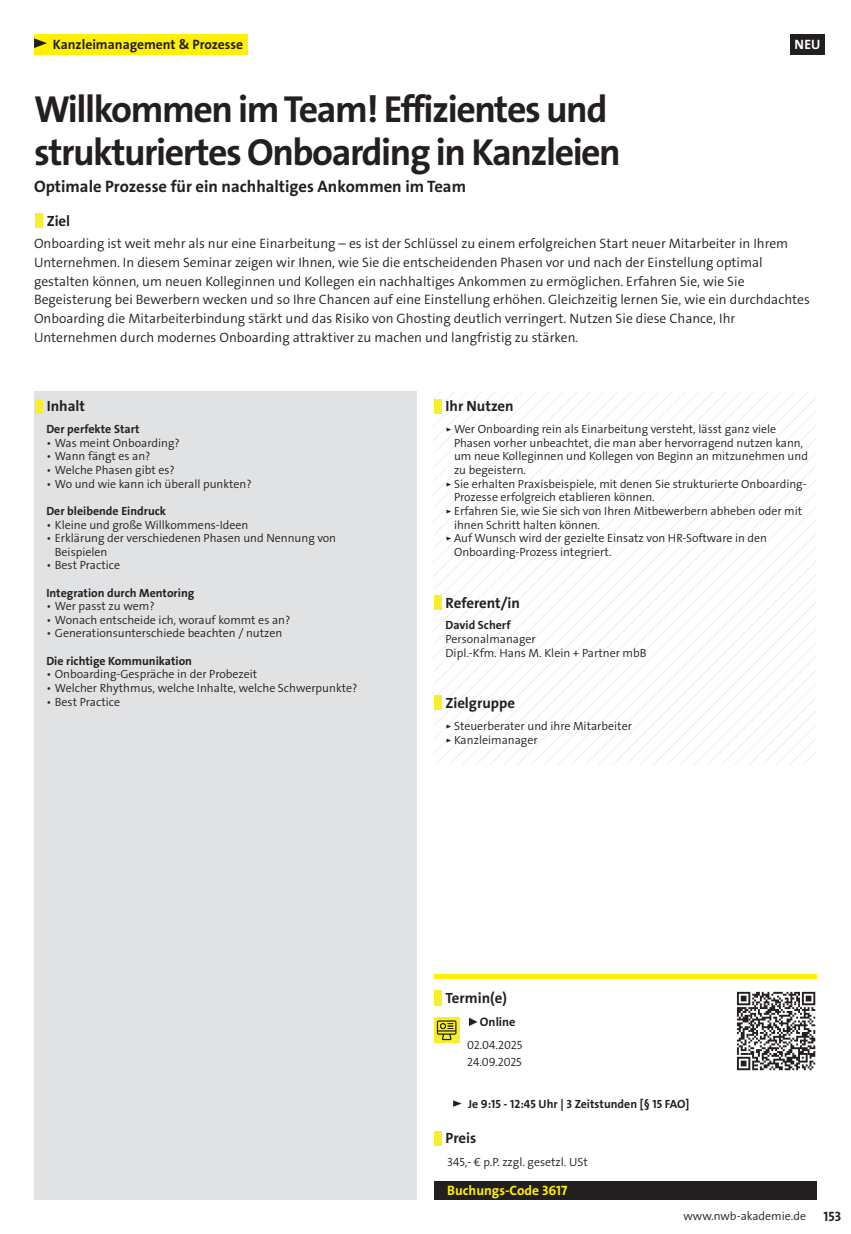
<style>
.page{position:relative;width:851px;height:1234px;background:#fff}
.page>*{position:absolute;margin:0;border:0;box-sizing:border-box;transform-origin:0 0}
.t1{font:37.8px/43.5px "The Sans LP7 Bld";letter-spacing:-.04em;color:#231f20}
.t2{font:16.65px "The Sans LP7 Bld";color:#231f20}
.t3{font:14.85px "The Sans LP7 Bld";color:#231f20}
.t4{font:13.65px/18.8px "The Sans LP4 Se Lig";color:#231f20}
.t5{font:13.65px "The Sans LP7 Bld";color:#231f20}
.t6{font:13.65px "The Sans LP7 Bld";color:#fff101}
.t7{font:13.65px "The Sans LP7 Bld";color:#fff}
.t8{font:12.3px "The Sans LP7 Bld";color:#231f20}
.t9{font:11.85px/13.6px "The Sans LP4 Se Lig";color:#231f20}
.t10{font:11.85px "The Sans LP7 Bld";color:#231f20}
</style>
<div class="page">
<div style="left:34px;top:34px;width:213px;height:20px;background:#fff101"></div>
<svg style="left:34px;top:38px;width:13px;height:10px"></svg>
<div style="left:790px;top:34px;width:34px;height:20px;background:#231f20"></div>
<div style="left:35px;top:213px;width:7px;height:14px;background:#f8ef2c"></div>
<div style="left:34px;top:391px;width:383px;height:808px;background:#e1e2e4"></div>
<div style="left:35px;top:399px;width:7px;height:14px;background:#f8ef2c"></div>
<svg style="left:433px;top:391px;width:383px;height:374px"></svg>
<div style="left:434px;top:399px;width:7px;height:14px;background:#f8ef2c"></div>
<div style="left:434px;top:595px;width:7px;height:14px;background:#f8ef2c"></div>
<div style="left:434px;top:694px;width:7px;height:15px;background:#f8ef2c"></div>
<div style="left:434px;top:973px;width:382px;height:5px;background:#fff101"></div>
<svg style="left:736px;top:991px;width:80px;height:80px"></svg>
<div style="left:434px;top:989px;width:7px;height:15px;background:#f8ef2c"></div>
<svg style="left:434px;top:1017px;width:25px;height:25px"></svg>
<svg style="left:437px;top:1020px;width:19px;height:19px"></svg>
<svg style="left:469px;top:1017px;width:8px;height:8px"></svg>
<svg style="left:453px;top:1100px;width:8px;height:6px"></svg>
<div style="left:434px;top:1130px;width:7px;height:15px;background:#f8ef2c"></div>
<div style="left:434px;top:1180px;width:382px;height:19px;background:#231f20"></div>
<p class="t5" style="left:53px;top:35px;width:192px">Kanzleimanagement &amp; Prozesse</p>
<p class="t7" style="left:794px;top:35px;width:27px">NEU</p>
<h1 class="t1" style="left:34px;top:88px;width:588px">Willkommen im Team! Effizientes und strukturiertes Onboarding in Kanzleien</h1>
<h2 class="t2" style="left:34px;top:176px;width:433px">Optimale Prozesse für ein nachhaltiges Ankommen im Team</h2>
<p class="t3" style="left:47px;top:211px;width:25px">Ziel</p>
<p class="t4" style="left:34px;top:234px;width:777px">Onboarding ist weit mehr als nur eine Einarbeitung – es ist der Schlüssel zu einem erfolgreichen Start neuer Mitarbeiter in Ihrem Unternehmen. In diesem Seminar zeigen wir Ihnen, wie Sie die entscheidenden Phasen vor und nach der Einstellung optimal gestalten können, um neuen Kolleginnen und Kollegen ein nachhaltiges Ankommen zu ermöglichen. Erfahren Sie, wie Sie Begeisterung bei Bewerbern wecken und so Ihre Chancen auf eine Einstellung erhöhen. Gleichzeitig lernen Sie, wie ein durchdachtes Onboarding die Mitarbeiterbindung stärkt und das Risiko von Ghosting deutlich verringert. Nutzen Sie diese Chance, Ihr Unternehmen durch modernes Onboarding attraktiver zu machen und langfristig zu stärken.</p>
<p class="t3" style="left:47px;top:397px;width:40px">Inhalt</p>
<p class="t10" style="left:46px;top:421px;width:95px">Der perfekte Start</p>
<p class="t9" style="left:46px;top:436px;width:135px">• Was meint Onboarding?</p>
<p class="t9" style="left:46px;top:449px;width:106px">• Wann fängt es an?</p>
<p class="t9" style="left:46px;top:463px;width:130px">• Welche Phasen gibt es?</p>
<p class="t9" style="left:46px;top:477px;width:207px">• Wo und wie kann ich überall punkten?</p>
<p class="t10" style="left:46px;top:503px;width:121px">Der bleibende Eindruck</p>
<p class="t9" style="left:46px;top:517px;width:203px">• Kleine und große Willkommens-Ideen</p>
<p class="t9" style="left:55px;top:531px;width:283px;text-indent:-9px">• Erklärung der verschiedenen Phasen und Nennung von<br>Beispielen</p>
<p class="t9" style="left:46px;top:558px;width:75px">• Best Practice</p>
<p class="t10" style="left:46px;top:585px;width:149px">Integration durch Mentoring</p>
<p class="t9" style="left:46px;top:599px;width:110px">• Wer passt zu wem?</p>
<p class="t9" style="left:46px;top:613px;width:245px">• Wonach entscheide ich, worauf kommt es an?</p>
<p class="t9" style="left:46px;top:626px;width:237px">• Generationsunterschiede beachten / nutzen</p>
<p class="t10" style="left:46px;top:653px;width:147px">Die richtige Kommunikation</p>
<p class="t9" style="left:46px;top:667px;width:212px">• Onboarding-Gespräche in der Probezeit</p>
<p class="t9" style="left:46px;top:681px;width:312px">• Welcher Rhythmus, welche Inhalte, welche Schwerpunkte?</p>
<p class="t9" style="left:46px;top:694px;width:75px">• Best Practice</p>
<p class="t3" style="left:445px;top:397px;width:70px">Ihr Nutzen</p>
<p class="t9" style="left:445px;top:422px;width:332px">▹ Wer Onboarding rein als Einarbeitung versteht, lässt ganz viele</p>
<p class="t9" style="left:454px;top:436px;width:350px">Phasen vorher unbeachtet, die man aber hervorragend nutzen kann,</p>
<p class="t9" style="left:454px;top:449px;width:355px">um neue Kolleginnen und Kollegen von Beginn an mitzunehmen und</p>
<p class="t9" style="left:454px;top:463px;width:73px">zu begeistern.</p>
<p class="t9" style="left:445px;top:477px;width:362px">▹ Sie erhalten Praxisbeispiele, mit denen Sie strukturierte Onboarding-</p>
<p class="t9" style="left:454px;top:490px;width:202px">Prozesse erfolgreich etablieren können.</p>
<p class="t9" style="left:445px;top:504px;width:358px">▹ Erfahren Sie, wie Sie sich von Ihren Mitbewerbern abheben oder mit</p>
<p class="t9" style="left:454px;top:517px;width:148px">ihnen Schritt halten können.</p>
<p class="t9" style="left:445px;top:531px;width:323px">▹ Auf Wunsch wird der gezielte Einsatz von HR-Software in den</p>
<p class="t9" style="left:454px;top:545px;width:159px">Onboarding-Prozess integriert.</p>
<p class="t3" style="left:445px;top:593px;width:76px">Referent/in</p>
<p class="t10" style="left:445px;top:617px;width:67px">David Scherf</p>
<p class="t9" style="left:445px;top:632px;width:202px">Personalmanager<br>Dipl.-Kfm. Hans M. Klein + Partner mbB</p>
<p class="t3" style="left:445px;top:693px;width:71px">Zielgruppe</p>
<p class="t9" style="left:445px;top:719px;width:188px">▹ Steuerberater und ihre Mitarbeiter ▹ Kanzleimanager</p>
<p class="t3" style="left:445px;top:988px;width:63px">Termin(e)</p>
<p class="t8" style="left:480px;top:1014px;width:37px">Online</p>
<p class="t9" style="left:467px;top:1037px;width:56px;line-height:16px">02.04.2025<br>24.09.2025</p>
<p class="t10" style="left:468px;top:1095px;width:223px">Je 9:15 - 12:45 Uhr | 3 Zeitstunden [§ 15 FAO]</p>
<p class="t3" style="left:445px;top:1128px;width:32px">Preis</p>
<p class="t9" style="left:447px;top:1155px;width:142px">345,- € p.P. zzgl. gesetzl. USt</p>
<p class="t6" style="left:447px;top:1181px;width:122px">Buchungs-Code 3617</p>
<p class="t9" style="left:683px;top:1208px;width:124px">www.nwb-akademie.de</p>
<p class="t5" style="left:823px;top:1207px;width:19px">153</p>
</div>
